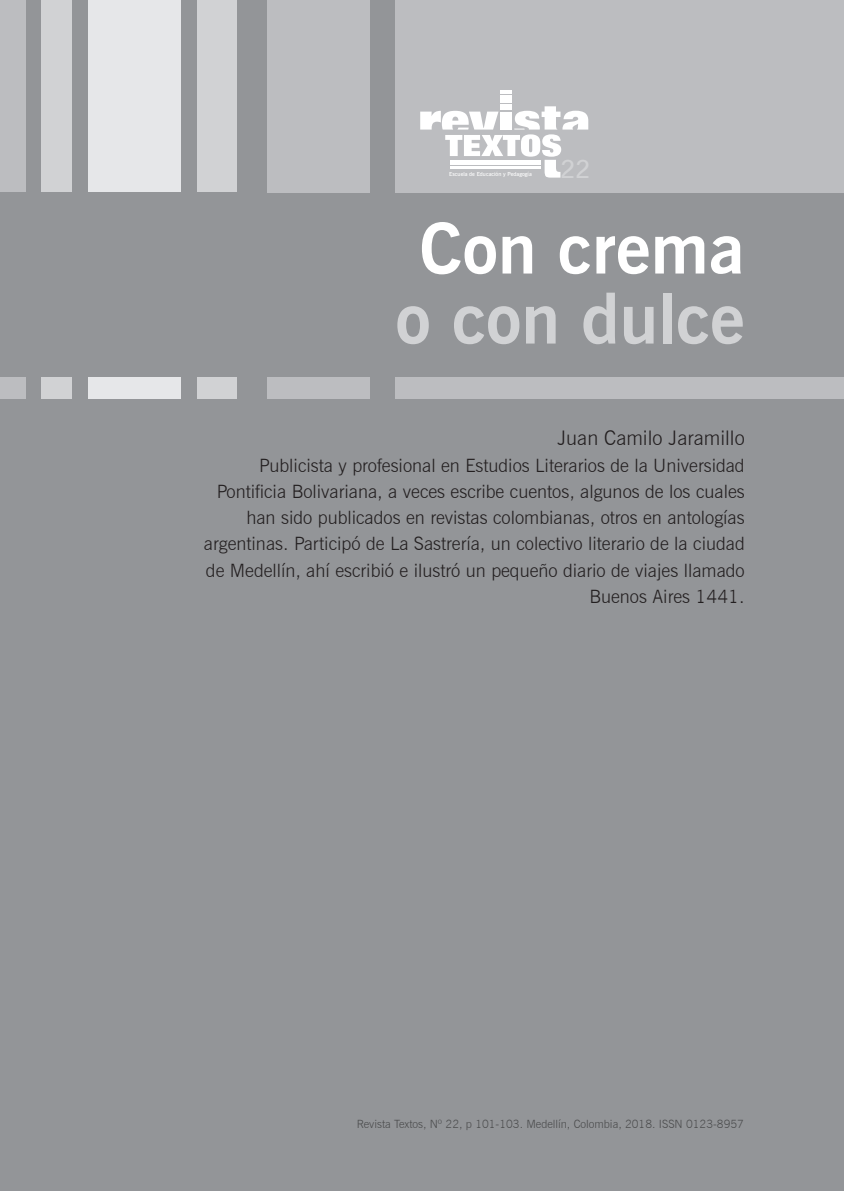
<style>
.page{position:relative;width:844px;height:1191px;background:#fff}
.page>*{position:absolute;margin:0;border:0;box-sizing:border-box;transform-origin:0 0}
.t1{font:700 70px "News Gothic BT";color:#d1d2d4}
.t2{font:700 70px "News Gothic BT";color:#fff}
.t3{font:600 24.85px "News Gothic BT";color:#d1d2d4}
.t4{font:300 20.12px "News Gothic BT";color:#231f20}
.t5{font:300 18.38px/26.2px "News Gothic BT";color:#231f20;text-align:right}
.t6{font:300 11.38px "News Gothic BT";color:#4b4c4d}
.t7{font:600 5.6px "News Gothic BT";color:#fff}
</style>
<div class="page">
<div style="left:0;top:0;width:843px;height:1191px;background:#939598"></div>
<div style="left:267px;top:0;width:102px;height:192px;background:#bcbdc0"></div>
<div style="left:89px;top:0;width:92px;height:192px;background:#e6e7e9"></div>
<div style="left:42px;top:0;width:30px;height:192px;background:#d1d2d4"></div>
<div style="left:0;top:0;width:25px;height:192px;background:#bcbdc0"></div>
<div style="left:197px;top:0;width:40px;height:192px;background:#d1d2d4"></div>
<div style="left:396px;top:0;width:447px;height:192px;background:#bcbdc0"></div>
<div style="left:267px;top:377px;width:102px;height:22px;background:#bcbdc0"></div>
<div style="left:89px;top:377px;width:92px;height:21px;background:#e6e7e9"></div>
<div style="left:42px;top:377px;width:30px;height:21px;background:#d1d2d4"></div>
<div style="left:0;top:377px;width:25px;height:21px;background:#bcbdc0"></div>
<div style="left:197px;top:377px;width:40px;height:21px;background:#d1d2d4"></div>
<div style="left:396px;top:377px;width:447px;height:22px;background:#bcbdc0"></div>
<div style="left:499px;top:95px;width:12px;height:5px;background:#fff"></div>
<svg style="left:500px;top:90px;width:11px;height:4px"></svg>
<svg style="left:420px;top:101px;width:168px;height:77px"></svg>
<p class="t7" style="left:449px;top:171px;width:84px">Escuela de Educación y Pedagogía</p>
<h2 class="t3" style="left:560px;top:154px;width:32px">22</h2>
<h1 class="t2" style="left:419px;top:206px;width:327px">Con crema</h1>
<h1 class="t1" style="left:395px;top:276px;width:351px">o con dulce</h1>
<p class="t4" style="left:557px;top:426px;width:189px">Juan Camilo Jaramillo</p>
<p class="t5" style="left:204px;top:452px;width:542px">Publicista y profesional en Estudios Literarios de la Universidad Pontificia Bolivariana, a veces escribe cuentos, algunos de los cuales han sido publicados en revistas colombianas, otros en antologías argentinas. Participó de La Sastrería, un colectivo literario de la ciudad de Medellín, ahí escribió e ilustró un pequeño diario de viajes llamado Buenos Aires 1441.</p>
<p class="t6" style="left:357px;top:1117px;width:388px">Revista Textos, Nº 22, p 101-103. Medellín, Colombia, 2018. ISSN 0123-8957</p>
</div>
